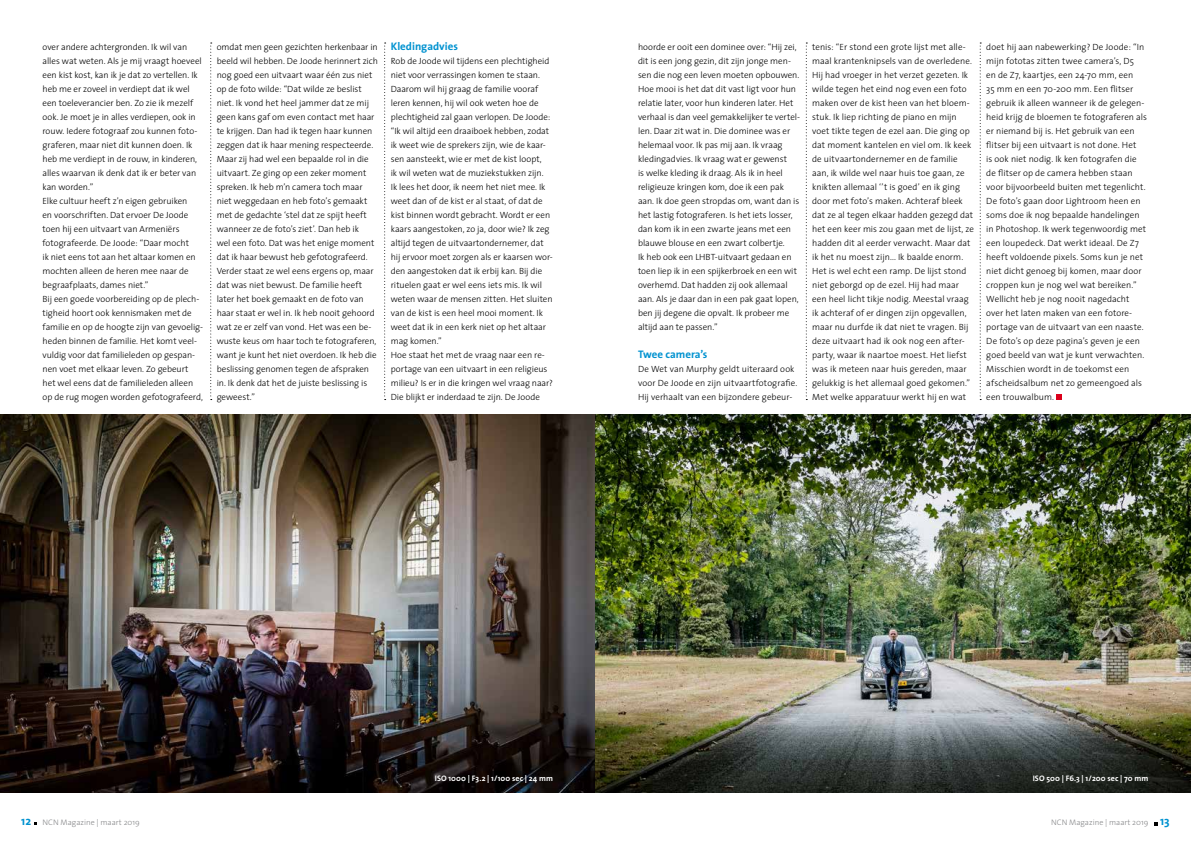
<style>
.page{position:relative;width:1191px;height:842px;background:#fff}
.page>*{position:absolute;margin:0;border:0;box-sizing:border-box;transform-origin:0 0}
.t1{font:700 11px "The Sans";color:#0092d0}
.t2{font:300 9px/14px "The Sans";color:#000}
.t3{font:700 8px "The Sans";letter-spacing:.01em;color:#fff}
.t4{font:300 8px "The Sans";color:#87888a}
.s1{font-weight:700;font-size:12px;color:#0092d0}
</style>
<div class="page">
<svg style="left:1056px;top:394px;width:5px;height:6px"></svg>
<img style="left:0;top:414px;width:1191px;height:378px">
<svg style="left:805px;top:43px;width:2px;height:357px"></svg>
<svg style="left:210px;top:43px;width:2px;height:357px"></svg>
<svg style="left:979px;top:43px;width:2px;height:357px"></svg>
<svg style="left:384px;top:43px;width:2px;height:357px"></svg>
<p class="t2" style="left:43px;top:40px;width:162px">over andere achtergronden. Ik wil van alles wat weten. Als je mij vraagt hoeveel een kist kost, kan ik je dat zo vertellen. Ik heb me er zoveel in verdiept dat ik wel een toeleverancier ben. Zo zie ik mezelf ook. Je moet je in alles verdiepen, ook in rouw. Iedere fotograaf zou kunnen foto&shy;graferen, maar niet dit kunnen doen. Ik heb me verdiept in de rouw, in kinderen, alles waarvan ik denk dat ik er beter van kan worden.”<br>Elke cultuur heeft z’n eigen gebruiken<br>en voorschriften. Dat ervoer De Joode toen hij een uitvaart van Armeniërs fotografeerde. De Joode: “Daar mocht<br>ik niet eens tot aan het altaar komen en mochten alleen de heren mee naar de begraafplaats, dames niet.”<br>Bij een goede voorbereiding op de plech&shy;tigheid hoort ook kennismaken met de familie en op de hoogte zijn van gevoelig&shy;heden binnen de familie. Het komt veel&shy;vuldig voor dat familieleden op gespan&shy;nen voet met elkaar leven. Zo gebeurt het wel eens dat de familieleden alleen op de rug mogen worden gefotografeerd,</p>
<p class="t2" style="left:217px;top:40px;width:163px">omdat men geen gezichten herkenbaar in beeld wil hebben. De Joode herinnert zich nog goed een uitvaart waar één zus niet op de foto wilde: “Dat wilde ze beslist niet. Ik vond het heel jammer dat ze mij geen kans gaf om even contact met haar te krijgen. Dan had ik tegen haar kunnen zeggen dat ik haar mening respecteerde.<br>Maar zij had wel een bepaalde rol in die uitvaart. Ze ging op een zeker moment spreken. Ik heb m’n camera toch maar niet weggedaan en heb foto’s gemaakt met de gedachte ‘stel dat ze spijt heeft wanneer ze de foto’s ziet’. Dan heb ik<br>wel een foto. Dat was het enige moment dat ik haar bewust heb gefotografeerd.<br>Verder staat ze wel eens ergens op, maar dat was niet bewust. De familie heeft later het boek gemaakt en de foto van haar staat er wel in. Ik heb nooit gehoord wat ze er zelf van vond. Het was een be&shy;wuste keus om haar toch te fotograferen, want je kunt het niet overdoen. Ik heb die beslissing genomen tegen de afspraken in. Ik denk dat het de juiste beslissing is geweest.”</p>
<p class="t1" style="left:391px;top:37px;width:69px">Kledingadvies</p>
<p class="t2" style="left:391px;top:54px;width:163px">Rob de Joode wil tijdens een plechtigheid niet voor verrassingen komen te staan.<br>Daarom wil hij graag de familie vooraf leren kennen, hij wil ook weten hoe de plechtigheid zal gaan verlopen. De Joode: “Ik wil altijd een draaiboek hebben, zodat ik weet wie de sprekers zijn, wie de kaar&shy;sen aansteekt, wie er met de kist loopt,<br>ik wil weten wat de muziekstukken zijn.<br>Ik lees het door, ik neem het niet mee. Ik weet dan of de kist er al staat, of dat de kist binnen wordt gebracht. Wordt er een kaars aangestoken, zo ja, door wie? Ik zeg altijd tegen de uitvaartondernemer, dat hij ervoor moet zorgen als er kaarsen wor&shy;den aangestoken dat ik erbij kan. Bij die rituelen gaat er wel eens iets mis. Ik wil weten waar de mensen zitten. Het sluiten van de kist is een heel mooi moment. Ik weet dat ik in een kerk niet op het altaar mag komen.”<br>Hoe staat het met de vraag naar een re&shy;portage van een uitvaart in een religieus milieu? Is er in die kringen wel vraag naar?<br>Die blijkt er inderdaad te zijn. De Joode</p>
<p class="t2" style="left:638px;top:40px;width:164px">hoorde er ooit een dominee over: “Hij zei, dit is een jong gezin, dit zijn jonge men&shy;sen die nog een leven moeten opbouwen.<br>Hoe mooi is het dat dit vast ligt voor hun relatie later, voor hun kinderen later. Het verhaal is dan veel gemakkelijker te vertel&shy;len. Daar zit wat in. Die dominee was er helemaal voor. Ik pas mij aan. Ik vraag kledingadvies. Ik vraag wat er gewenst<br>is welke kleding ik draag. Als ik in heel religieuze kringen kom, doe ik een pak aan. Ik doe geen stropdas om, want dan is het lastig fotograferen. Is het iets losser, dan kom ik in een zwarte jeans met een blauwe blouse en een zwart colbertje.<br>Ik heb ook een LHBT-uitvaart gedaan en toen liep ik in een spijkerbroek en een wit overhemd. Dat hadden zij ook allemaal aan. Als je daar dan in een pak gaat lopen, ben jij degene die opvalt. Ik probeer me altijd aan te passen.”</p>
<p class="t1" style="left:638px;top:345px;width:71px">Twee camera’s</p>
<p class="t2" style="left:638px;top:362px;width:161px">De Wet van Murphy geldt uiteraard ook voor De Joode en zijn uitvaartfotografie.<br>Hij verhaalt van een bijzondere gebeur-</p>
<p class="t2" style="left:812px;top:40px;width:163px">tenis: “Er stond een grote lijst met alle&shy;maal krantenknipsels van de overledene.<br>Hij had vroeger in het verzet gezeten. Ik wilde tegen het eind nog even een foto maken over de kist heen van het bloem&shy;stuk. Ik liep richting de piano en mijn voet tikte tegen de ezel aan. Die ging op dat moment kantelen en viel om. Ik keek de uitvaartondernemer en de familie aan, ik wilde wel naar huis toe gaan, ze knikten allemaal ‘’t is goed’ en ik ging door met foto’s maken. Achteraf bleek dat ze al tegen elkaar hadden gezegd dat het een keer mis zou gaan met de lijst, ze hadden dit al eerder verwacht. Maar dat ik het nu moest zijn... Ik baalde enorm.<br>Het is wel echt een ramp. De lijst stond niet geborgd op de ezel. Hij had maar een heel licht tikje nodig. Meestal vraag ik achteraf of er dingen zijn opgevallen, maar nu durfde ik dat niet te vragen. Bij deze uitvaart had ik ook nog een after&shy;party, waar ik naartoe moest. Het liefst was ik meteen naar huis gereden, maar gelukkig is het allemaal goed gekomen.” Met welke apparatuur werkt hij en wat</p>
<p class="t2" style="left:986px;top:40px;width:162px">doet hij aan nabewerking? De Joode: “In mijn fototas zitten twee camera’s, D5<br>en de Z7, kaartjes, een 24-70 mm, een<br>35 mm en een 70-200 mm. Een flitser gebruik ik alleen wanneer ik de gelegen&shy;heid krijg de bloemen te fotograferen als er niemand bij is. Het gebruik van een flitser bij een uitvaart is not done. Het<br>is ook niet nodig. Ik ken fotografen die de flitser op de camera hebben staan voor bijvoorbeeld buiten met tegenlicht.<br>De foto’s gaan door Lightroom heen en soms doe ik nog bepaalde handelingen in Photoshop. Ik werk tegenwoordig met een loupedeck. Dat werkt ideaal. De Z7 heeft voldoende pixels. Soms kun je net niet dicht genoeg bij komen, maar door croppen kun je nog wel wat bereiken.” Wellicht heb je nog nooit nagedacht over het laten maken van een fotore&shy;portage van de uitvaart van een naaste.<br>De foto’s op deze pagina’s geven je een goed beeld van wat je kunt verwachten.<br>Misschien wordt in de toekomst een afscheidsalbum net zo gemeengoed als een trouwalbum.</p>
<p class="t3" style="left:435px;top:771px;width:120px">ISO 1000 | F3.2 | 1/100 sec | 24 mm</p>
<p class="t3" style="left:1032px;top:771px;width:117px">ISO 500 | F6.3 | 1/200 sec | 70 mm</p>
<p class="t4" style="left:21px;top:816px;width:120px"><span class="s1">12</span> NCN Magazine | maart 2019</p>
<p class="t4" style="left:1051px;top:816px;width:120px">NCN Magazine | maart 2019 <span class="s1">13</span></p>
</div>
